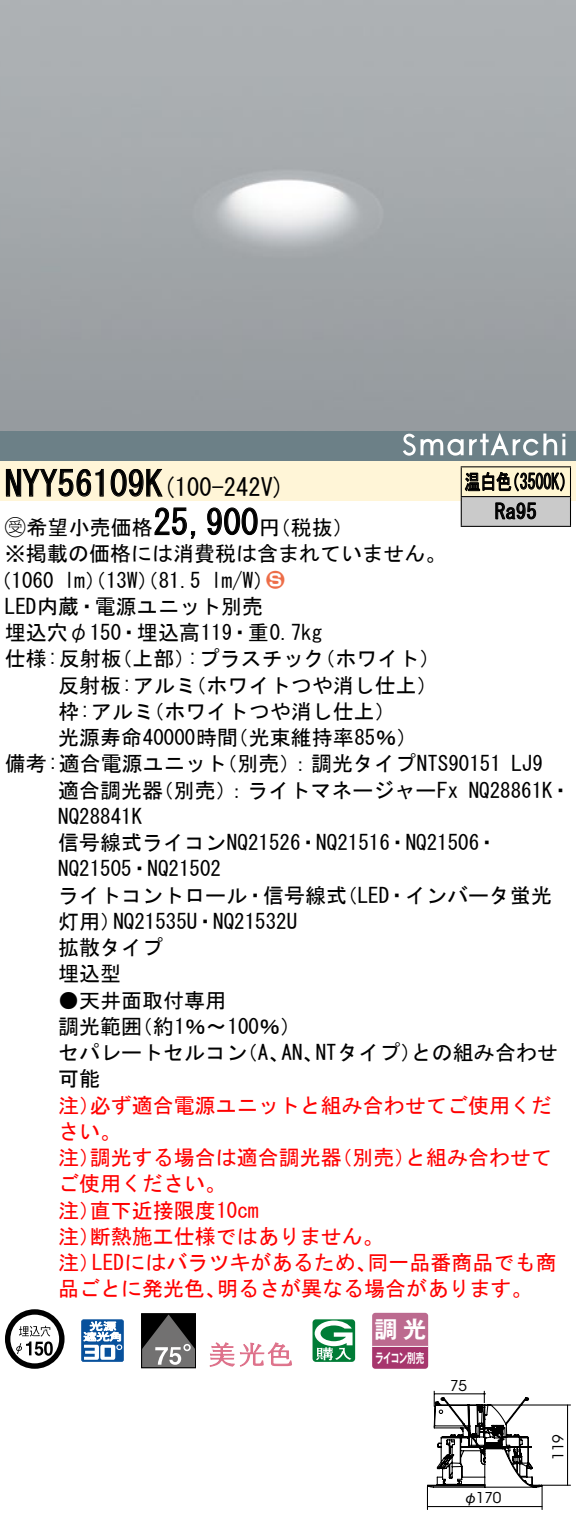
<style>
.page{position:relative;width:576px;height:1520px;background:#fff}
.page>*{position:absolute;margin:0;border:0;box-sizing:border-box;transform-origin:0 0}
.t1{font:35px "MS Gothic";color:#000}
.t2{font:24.5px "MS Gothic";color:#000}
.t3{font:23.1px "Gothic MB101 Pro De Bold 90 pv RKSJ H";color:#fff}
.t4{font:21px/26.2px "MS Gothic";color:#000}
.t5{font:21px/26.2px "MS Gothic";color:#f00}
.t6{font:21px/29.8px "MS Gothic";color:#000;scale:.75 1}
.t7{font:21px "Ford Classification 1";color:#ed6d48}
.t8{font:14.7px "ITC Avant Garde Std";letter-spacing:-.02em;color:#000}
.t9{font:13.3px "Gothic MB101 Pro De Bold 90 pv RKSJ H";letter-spacing:-.05em;color:#fff;scale:.65 1}
.s1{font-size:35px}
.s2{font-family:"Ford Classification 1"}
.s3{color:#fff}
.s4{font-family:"Gothic BBB Pro Medium 90 pv RKSJ H"}
</style>
<div class="page">
<div style="left:0;top:432px;width:575px;height:29px;background:#6c8087"></div>
<svg style="left:403px;top:433px;width:60px;height:23px"></svg>
<svg style="left:469px;top:433px;width:96px;height:23px"></svg>
<div style="left:0;top:461px;width:575px;height:40px;background:#fff5d7"></div>
<svg style="left:6px;top:468px;width:98px;height:29px"></svg>
<svg style="left:110px;top:468px;width:53px;height:29px"></svg>
<svg style="left:154px;top:507px;width:42px;height:32px"></svg>
<svg style="left:207px;top:507px;width:51px;height:29px"></svg>
<svg style="left:5px;top:1309px;width:59px;height:60px"></svg>
<svg style="left:44px;top:1341px;width:9px;height:15px"></svg>
<svg style="left:81px;top:1319px;width:43px;height:43px"></svg>
<div style="left:141px;top:1313px;width:55px;height:55px;border:1px solid #000"></div>
<svg style="left:142px;top:1314px;width:53px;height:54px"></svg>
<svg style="left:209px;top:1342px;width:83px;height:25px"></svg>
<svg style="left:312px;top:1319px;width:43px;height:43px"></svg>
<svg style="left:372px;top:1313px;width:56px;height:56px"></svg>
<hr style="left:372px;top:1346px;width:56px;height:1px;background:#fff">
<div style="left:461px;top:467px;width:109px;height:30px;background:#fff6d2"></div>
<div style="left:461px;top:497px;width:109px;height:29px;background:#cacaca"></div>
<hr style="left:460px;top:466px;width:110px;height:1px;background:#000">
<hr style="left:569px;top:467px;width:2px;height:29px;background:#000">
<hr style="left:460px;top:496px;width:110px;height:1px;background:#000">
<hr style="left:569px;top:497px;width:2px;height:29px;background:#000">
<hr style="left:460px;top:526px;width:110px;height:1px;background:#000">
<svg style="left:460px;top:467px;width:104px;height:59px"></svg>
<svg style="left:427px;top:1391px;width:143px;height:119px"></svg>
<h1 class="t1" style="left:5px;top:466px;width:142px">NYY56109</h1>
<p class="t2" style="left:145px;top:475px;width:141px">(<span class="s1">K</span> 100-242 (V</p>
<h1 class="t1" style="left:153px;top:505px;width:106px">25,900</h1>
<p class="t4" style="left:5px;top:514px;width:442px"><span class="s2">B</span>希望小売価格<br>※掲載の価格には消費税は含まれていません。</p>
<p class="t7" style="left:266px;top:569px;width:19px">2<span class="s3">3</span></p>
<p class="t4" style="left:259px;top:514px;width:96px">（円税抜(</p>
<p class="t4" style="left:211px;top:567px;width:64px">l m (W/</p>
<p class="t4" style="left:-9px;top:567px;width:65px">（1060</p>
<p class="t4" style="left:5px;top:593px;width:259px">LED内蔵・電源ユニット別売</p>
<p class="t4" style="left:5px;top:619px;width:318px">埋込穴φ150・埋込高119・重0.7kg</p>
<p class="t4" style="left:64px;top:567px;width:138px">lm）（13 ）（W 81.5</p>
<p class="t4" style="left:5px;top:646px;width:118px">仕様:反射板</p>
<p class="t4" style="left:111px;top:646px;width:85px">（上部）</p>
<p class="t4" style="left:187px;top:646px;width:139px">:プラスチック</p>
<p class="t4" style="left:314px;top:646px;width:127px">（ホワイト(</p>
<p class="t4" style="left:143px;top:672px;width:254px;text-indent:-85px">反射板:アルミ<br>（ホワイトつや消し仕上(</p>
<p class="t4" style="left:185px;top:672px;width:254px">（ホワイトつや消し仕上(</p>
<p class="t4" style="left:58px;top:698px;width:97px">枠:アルミ</p>
<p class="t4" style="left:58px;top:724px;width:181px">光源寿命40000時間</p>
<p class="t4" style="left:227px;top:724px;width:191px">（光束維持率85％(</p>
<p class="t6" style="left:494px;top:467px;width:57px;text-indent:-30px">温白色<br>Ra95</p>
<p class="t6" style="left:504px;top:467px;width:96px">（3500 (K</p>
<p class="t4" style="left:216px;top:751px;width:286px">（別売：）調光タイプNTS90151</p>
<p class="t4" style="left:5px;top:751px;width:223px">備考:適合電源ユニット</p>
<p class="t4" style="left:511px;top:751px;width:33px">LJ9</p>
<p class="t4" style="left:153px;top:777px;width:307px">（別売：）ライトマネージャーFx</p>
<p class="t4" style="left:58px;top:777px;width:106px">適合調光器</p>
<p class="t4" style="left:58px;top:803px;width:85px">NQ28841K</p>
<p class="t4" style="left:58px;top:829px;width:441px">信号線式ライコンNQ21526・NQ21516・NQ21506・</p>
<p class="t4" style="left:58px;top:856px;width:164px">NQ21505・NQ21502</p>
<p class="t4" style="left:336px;top:882px;width:217px">（LED・インバータ蛍光</p>
<p class="t4" style="left:468px;top:777px;width:104px">NQ28861 ・K</p>
<p class="t4" style="left:58px;top:882px;width:290px;text-align:center">ライトコントロール・信号線式<br>NQ21535 ・U NQ21532U</p>
<p class="t4" style="left:58px;top:908px;width:106px">灯用）<br>拡散タイプ埋込型</p>
<p class="t4" style="left:132px;top:987px;width:171px;text-indent:-73px">●天井面取付専用<br>（約1％〜100％(</p>
<p class="t4" style="left:58px;top:1013px;width:85px">調光範囲</p>
<p class="t4" style="left:315px;top:1039px;width:107px">NTタイプ）</p>
<p class="t4" style="left:411px;top:1039px;width:148px">との組み合わせ</p>
<p class="t4" style="left:58px;top:1039px;width:190px">セパレートセルコン可能</p>
<p class="t5" style="left:90px;top:1092px;width:463px">必ず適合電源ユニットと組み合わせてご使用くだ</p>
<p class="t4" style="left:237px;top:1039px;width:54px">（、A</p>
<p class="t4" style="left:281px;top:1039px;width:43px">AN、</p>
<p class="t5" style="left:58px;top:1092px;width:64px">注）さい。</p>
<p class="t5" style="left:90px;top:1144px;width:253px">調光する場合は適合調光器</p>
<p class="t5" style="left:331px;top:1144px;width:85px">（別売）</p>
<p class="t5" style="left:405px;top:1144px;width:148px">と組み合わせて</p>
<p class="t5" style="left:58px;top:1144px;width:43px">注）</p>
<p class="t5" style="left:58px;top:1171px;width:169px">ご使用ください。</p>
<p class="t5" style="left:90px;top:1197px;width:170px">直下近接限度10cm</p>
<p class="t5" style="left:90px;top:1197px;width:295px;text-indent:-32px">注）<br>断熱施工仕様ではありません。</p>
<p class="t5" style="left:58px;top:1223px;width:43px">注）</p>
<p class="t5" style="left:92px;top:1249px;width:286px">LEDにはバラツキがあるため、</p>
<p class="t5" style="left:367px;top:1249px;width:190px">同一品番商品でも商</p>
<p class="t5" style="left:58px;top:1249px;width:43px">注）</p>
<p class="t5" style="left:58px;top:1276px;width:169px">品ごとに発光色、</p>
<p class="t5" style="left:217px;top:1276px;width:317px">明るさが異なる場合があります。</p>
<p class="t3" style="left:374px;top:1310px;width:53px">調光</p>
<p class="t9" style="left:375px;top:1346px;width:77px">ライコン別売</p>
<p class="t8" style="left:450px;top:1377px;width:18px">75</p>
<p class="t8" style="left:463px;top:1489px;width:39px"><span class="s4">φ</span>170</p>
<p class="t8" style="left:549px;top:1460px;width:27px;rotate:-90deg">119</p>
</div>
